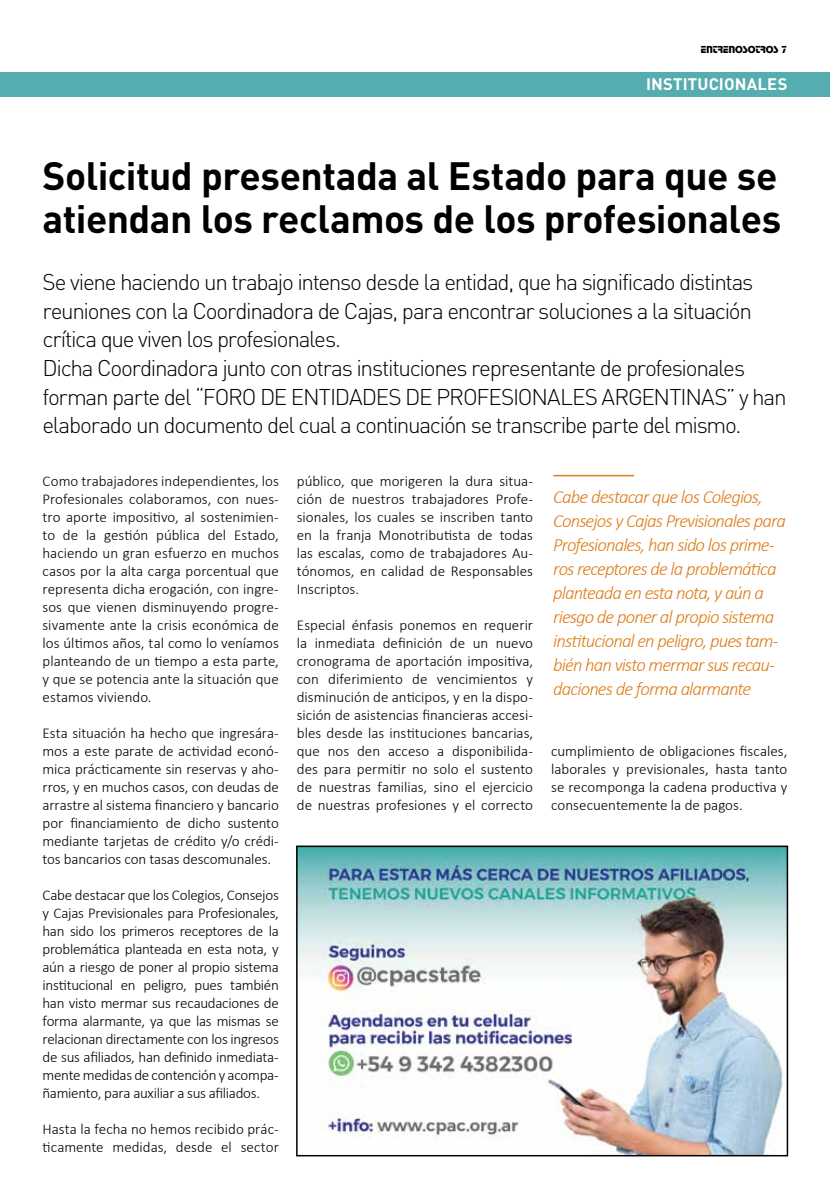
<style>
.page{position:relative;width:830px;height:1191px;background:#fff}
.page>*{position:absolute;margin:0;border:0;box-sizing:border-box;transform-origin:0 0}
.t1{font:700 39px/43.5px "DIN Pro";letter-spacing:-.015em;color:#000}
.t2{font:300 22.5px/28.5px "DIN Pro";letter-spacing:-.055em;color:#000}
.t3{font:italic 300 18.75px/24px "Calibri";letter-spacing:-.05em;color:#df7e1c}
.t4{font:700 16.5px "DIN Pro";letter-spacing:.005em;color:#fff}
.t5{font:300 15px/18px "Calibri";color:#000;text-align:justify}
.t6{font:10.5px "Stop D";color:#000}
</style>
<div class="page">
<div style="left:0;top:72px;width:829px;height:25px;background:#56adaf"></div>
<img style="left:299px;top:848px;width:485px;height:305px">
<div style="left:296px;top:845px;width:491px;height:311px;border:2px solid #000"></div>
<hr style="left:553px;top:475px;width:81px;height:1px;background:#df7e1c">
<p class="t6" style="left:700px;top:43px;width:88px">ENTRENOSOTROS 7</p>
<p class="t4" style="left:646px;top:71px;width:142px">INSTITUCIONALES</p>
<h1 class="t1" style="left:43px;top:149px;width:740px">Solicitud presentada al Estado para que se atiendan los reclamos de los profesionales</h1>
<p class="t2" style="left:43px;top:266px;width:745px">Se viene haciendo un trabajo intenso desde la entidad, que ha significado distintas reuniones con la Coordinadora de Cajas, para encontrar soluciones a la situación crítica que viven los profesionales.<br>Dicha Coordinadora junto con otras instituciones representante de profesionales forman parte del “FORO DE ENTIDADES DE PROFESIONALES ARGENTINAS” y han elaborado un documento del cual a continuación se transcribe parte del mismo.</p>
<p class="t5" style="left:43px;top:472px;width:238px">Como trabajadores independientes, los Profesionales colaboramos, con nues&shy;tro aporte impositivo, al sostenimien&shy;to de la gestión pública del Estado, haciendo un gran esfuerzo en muchos casos por la alta carga porcentual que representa dicha erogación, con ingre&shy;sos que vienen disminuyendo progre&shy;sivamente ante la crisis económica de los últimos años, tal como lo veníamos planteando de un tiempo a esta parte, y que se potencia ante la situación que estamos viviendo.</p>
<p class="t5" style="left:43px;top:724px;width:238px">Esta situación ha hecho que ingresára&shy;mos a este parate de actividad econó&shy;mica prácticamente sin reservas y aho&shy;rros, y en muchos casos, con deudas de arrastre al sistema financiero y bancario por financiamiento de dicho sustento mediante tarjetas de crédito y/o crédi&shy;tos bancarios con tasas descomunales.</p>
<p class="t5" style="left:43px;top:886px;width:238px">Cabe destacar que los Colegios, Consejos y Cajas Previsionales para Profesionales, han sido los primeros receptores de la problemática planteada en esta nota, y aún a riesgo de poner al propio sistema institucional en peligro, pues también han visto mermar sus recaudaciones de forma alarmante, ya que las mismas se relacionan directamente con los ingresos de sus afiliados, han definido inmediata&shy;mente medidas de contención y acompa&shy;ñamiento, para auxiliar a sus afiliados.</p>
<p class="t5" style="left:43px;top:1120px;width:238px">Hasta la fecha no hemos recibido prác&shy;ticamente medidas, desde el sector</p>
<p class="t5" style="left:297px;top:472px;width:238px">público, que morigeren la dura situa&shy;ción de nuestros trabajadores Profe&shy;sionales, los cuales se inscriben tanto en la franja Monotributista de todas las escalas, como de trabajadores Au&shy;tónomos, en calidad de Responsables Inscriptos.</p>
<p class="t5" style="left:297px;top:616px;width:238px">Especial énfasis ponemos en requerir la inmediata definición de un nuevo cronograma de aportación impositiva, con diferimiento de vencimientos y disminución de anticipos, y en la dispo&shy;sición de asistencias financieras accesi&shy;bles desde las instituciones bancarias, que nos den acceso a disponibilida&shy;des para permitir no solo el sustento de nuestras familias, sino el ejercicio de nuestras profesiones y el correcto</p>
<p class="t3" style="left:553px;top:485px;width:234px">Cabe destacar que los Colegios, Consejos y Cajas Previsionales para Profesionales, han sido los prime&shy;ros receptores de la problemática planteada en esta nota, y aún a riesgo de poner al propio sistema institucional en peligro, pues tam&shy;bién han visto mermar sus recau&shy;daciones de forma alarmante</p>
<p class="t5" style="left:551px;top:742px;width:238px">cumplimiento de obligaciones fiscales, laborales y previsionales, hasta tanto se recomponga la cadena productiva y consecuentemente la de pagos.</p>
</div>
